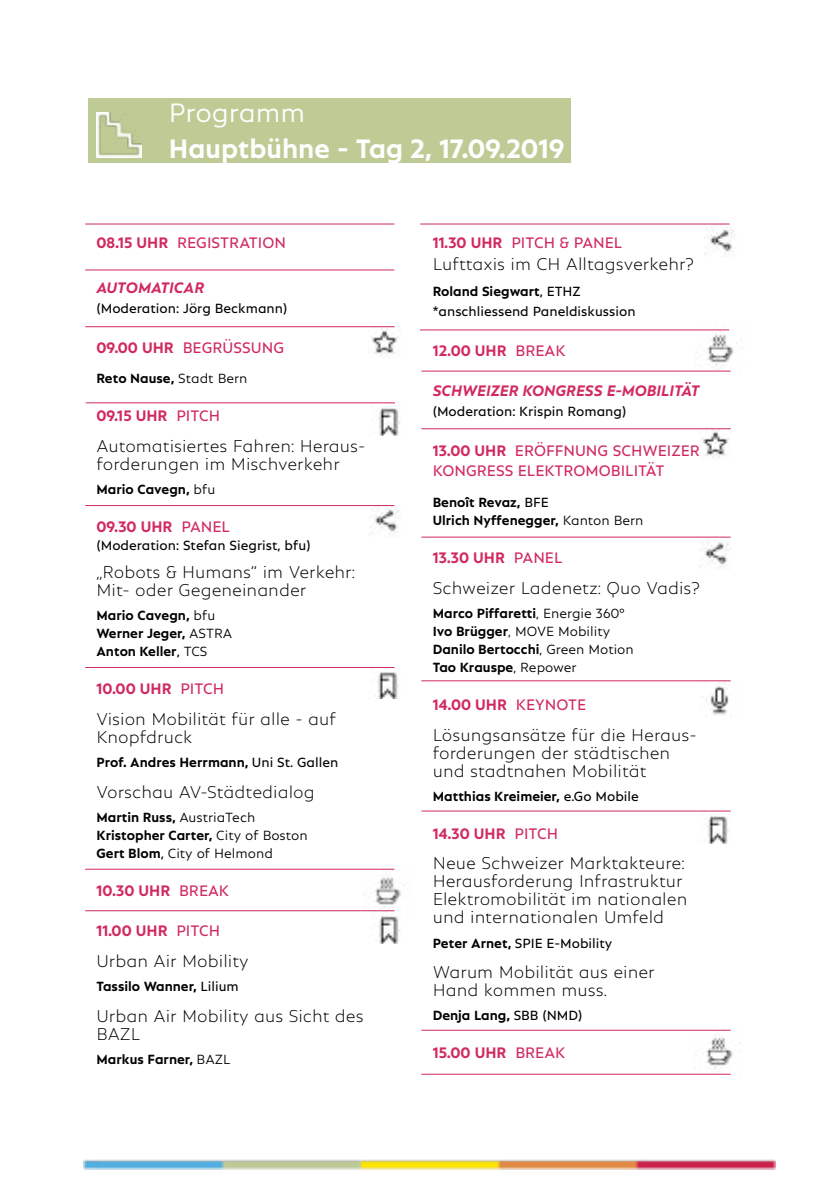
<style>
.page{position:relative;width:840px;height:1191px;background:#fff}
.page>*{position:absolute;margin:0;border:0;box-sizing:border-box;transform-origin:0 0}
.t1{font:700 28px "Neptune";color:#fff}
.t2{font:300 28px "Neptune";color:#fff}
.t3{font:200 18px/18px "Neptune";color:#020203}
.t4{font:700 16px "Neptune";color:#d12a5f}
.t5{font:16px/20px "Neptune";color:#d12a5f}
.t6{font:italic 700 16px "Neptune";color:#d12a5f}
.t7{font:700 14px/18px "Neptune";color:#020203}
.t8{font:14px/20px "Neptune";color:#020203}
.s1{font-weight:700}
.s2{font-weight:300}
.s3{font-weight:400}
</style>
<div class="page">
<hr style="left:85px;top:223px;width:309px;height:1px;background:#d12a5f">
<hr style="left:85px;top:269px;width:309px;height:1px;background:#d12a5f">
<hr style="left:85px;top:326px;width:309px;height:1px;background:#d12a5f">
<hr style="left:85px;top:505px;width:309px;height:1px;background:#d12a5f">
<hr style="left:421px;top:428px;width:309px;height:1px;background:#d12a5f">
<hr style="left:421px;top:536px;width:309px;height:1px;background:#d12a5f">
<hr style="left:421px;top:680px;width:309px;height:1px;background:#d12a5f">
<hr style="left:85px;top:667px;width:309px;height:1px;background:#d12a5f">
<hr style="left:85px;top:868px;width:309px;height:1px;background:#d12a5f">
<img style="left:83px;top:1159px;width:692px;height:10px">
<hr style="left:420px;top:223px;width:309px;height:1px;background:#d12a5f">
<hr style="left:420px;top:329px;width:308px;height:1px;background:#d12a5f">
<hr style="left:421px;top:810px;width:309px;height:1px;background:#d12a5f">
<hr style="left:421px;top:1073px;width:309px;height:1px;background:#d12a5f">
<hr style="left:85px;top:910px;width:309px;height:1px;background:#d12a5f">
<hr style="left:421px;top:370px;width:309px;height:1px;background:#d12a5f">
<hr style="left:421px;top:1029px;width:309px;height:1px;background:#d12a5f">
<img style="left:369px;top:326px;width:29px;height:30px">
<hr style="left:86px;top:402px;width:309px;height:1px;background:#d12a5f">
<img style="left:699px;top:428px;width:32px;height:30px">
<img style="left:699px;top:681px;width:32px;height:34px">
<img style="left:369px;top:505px;width:32px;height:30px">
<img style="left:703px;top:224px;width:33px;height:31px">
<img style="left:369px;top:403px;width:31px;height:32px">
<img style="left:377px;top:667px;width:22px;height:31px">
<img style="left:378px;top:916px;width:22px;height:27px">
<img style="left:698px;top:811px;width:32px;height:32px">
<img style="left:695px;top:329px;width:47px;height:43px">
<img style="left:694px;top:1029px;width:47px;height:46px">
<img style="left:698px;top:537px;width:33px;height:31px">
<img style="left:363px;top:868px;width:38px;height:48px">
<div style="left:88px;top:98px;width:482px;height:64px;background:#becb95"></div>
<img style="left:96px;top:112px;width:46px;height:46px">
<h1 class="t2" style="left:169px;top:96px;width:138px">Programm</h1>
<h1 class="t1" style="left:169px;top:132px;width:397px">Hauptbühne - Tag 2, 17.09.2019</h1>
<p class="t5" style="left:96px;top:233px;width:191px"><span class="s1">08.15 UHR</span> REGISTRATION</p>
<p class="t6" style="left:96px;top:278px;width:109px">AUTOMATICAR</p>
<p class="t8" style="left:96px;top:298px;width:192px">(Moderation: Jörg Beckmann)</p>
<p class="t5" style="left:96px;top:337px;width:189px"><span class="s1">09.00 UHR</span> BEGRÜSSUNG</p>
<p class="t7" style="left:96px;top:369px;width:152px">Reto Nause, <span class="s2">Stadt Bern</span></p>
<p class="t4" style="left:96px;top:406px;width:125px">09.15 UHR <span class="s3">PITCH</span></p>
<p class="t3" style="left:96px;top:437px;width:270px">Automatisiertes Fahren: Heraus&shy;forderungen im Mischverkehr</p>
<p class="t7" style="left:96px;top:480px;width:120px">Mario Cavegn, <span class="s2">bfu</span></p>
<p class="t4" style="left:96px;top:517px;width:135px">09.30 UHR <span class="s3">PANEL</span></p>
<p class="t8" style="left:96px;top:535px;width:215px">(Moderation: Stefan Siegrist, bfu)</p>
<p class="t3" style="left:96px;top:563px;width:260px">„Robots &amp; Humans“ im Verkehr:<br>Mit- oder Gegeneinander</p>
<p class="t7" style="left:96px;top:606px;width:137px">Mario Cavegn, <span class="s2">bfu<br></span>Werner Jeger, <span class="s2">ASTRA<br></span>Anton Keller<span class="s3">,</span> <span class="s2">TCS</span></p>
<p class="t4" style="left:96px;top:679px;width:129px">10.00 UHR <span class="s3">PITCH</span></p>
<p class="t3" style="left:96px;top:710px;width:241px">Vision Mobilität für alle - auf<br>Knopfdruck</p>
<p class="t7" style="left:96px;top:753px;width:243px">Prof. Andres Herrmann, <span class="s3">Uni St. Gallen</span></p>
<p class="t3" style="left:96px;top:782px;width:220px">Vorschau AV-Städtedialog</p>
<p class="t7" style="left:96px;top:808px;width:212px">Martin Russ, <span class="s2">AustriaTech<br></span>Kristopher Carter, <span class="s2">City of Boston<br></span>Gert Blom<span class="s3">,</span> <span class="s2">City of Helmond</span></p>
<p class="t4" style="left:96px;top:881px;width:134px">10.30 UHR <span class="s3">BREAK</span></p>
<p class="t4" style="left:96px;top:921px;width:125px">11.00 UHR <span class="s3">PITCH</span></p>
<p class="t3" style="left:96px;top:951px;width:153px">Urban Air Mobility</p>
<p class="t7" style="left:96px;top:977px;width:144px">Tassilo Wanner, <span class="s3">Lilium</span></p>
<p class="t3" style="left:96px;top:1006px;width:268px">Urban Air Mobility aus Sicht des<br>BAZL</p>
<p class="t7" style="left:96px;top:1049px;width:135px">Markus Farner, <span class="s2">BAZL</span></p>
<p class="t5" style="left:432px;top:232px;width:191px"><span class="s1">11.30 UHR</span> PITCH &amp; PANEL</p>
<p class="t3" style="left:432px;top:255px;width:262px">Lufttaxis im CH Alltagsverkehr?</p>
<p class="t8" style="left:432px;top:281px;width:204px"><span class="s1">Roland Siegwart</span>, ETHZ *anschliessend Paneldiskussion</p>
<p class="t4" style="left:432px;top:341px;width:134px">12.00 UHR <span class="s3">BREAK</span></p>
<p class="t6" style="left:432px;top:381px;width:268px">SCHWEIZER KONGRESS E-MOBILITÄT</p>
<p class="t8" style="left:432px;top:401px;width:195px">(Moderation: Krispin Romang)</p>
<p class="t5" style="left:432px;top:441px;width:268px"><span class="s1">13.00 UHR</span> ERÖFFNUNG SCHWEIZER<br>KONGRESS ELEKTROMOBILITÄT</p>
<p class="t7" style="left:432px;top:493px;width:212px">Benoît Revaz, <span class="s3">BFE<br></span>Ulrich Nyffenegger, <span class="s2">Kanton Bern</span></p>
<p class="t4" style="left:432px;top:548px;width:131px">13.30 UHR <span class="s3">PANEL</span></p>
<p class="t3" style="left:432px;top:578px;width:268px">Schweizer Ladenetz: Quo Vadis?</p>
<p class="t7" style="left:432px;top:604px;width:202px">Marco Piffaretti<span class="s2">, Energie 360°<br></span>Ivo Brügger<span class="s2">, MOVE Mobility<br></span>Danilo Bertocchi<span class="s2">, Green Motion<br></span>Tao Krauspe<span class="s2">, Repower</span></p>
<p class="t4" style="left:432px;top:695px;width:155px">14.00 UHR <span class="s3">KEYNOTE</span></p>
<p class="t3" style="left:432px;top:725px;width:265px">Lösungsansätze für die Heraus&shy;forderungen der städtischen und stadtnahen Mobilität</p>
<p class="t7" style="left:432px;top:787px;width:207px">Matthias Kreimeier, <span class="s3">e.Go Mobile</span></p>
<p class="t4" style="left:432px;top:824px;width:127px">14.30 UHR <span class="s3">PITCH</span></p>
<p class="t3" style="left:432px;top:854px;width:256px">Neue Schweizer Marktakteure:<br>Herausforderung Infrastruktur<br>Elektromobilität im nationalen und internationalen Umfeld</p>
<p class="t8" style="left:432px;top:932px;width:181px"><span class="s1">Peter Arnet,</span> SPIE E-Mobility</p>
<p class="t3" style="left:432px;top:963px;width:223px">Warum Mobilität aus einer<br>Hand kommen muss.</p>
<p class="t7" style="left:432px;top:1006px;width:151px">Denja Lang, <span class="s3">SBB (NMD)</span></p>
<p class="t4" style="left:432px;top:1043px;width:134px">15.00 UHR <span class="s3">BREAK</span></p>
</div>
